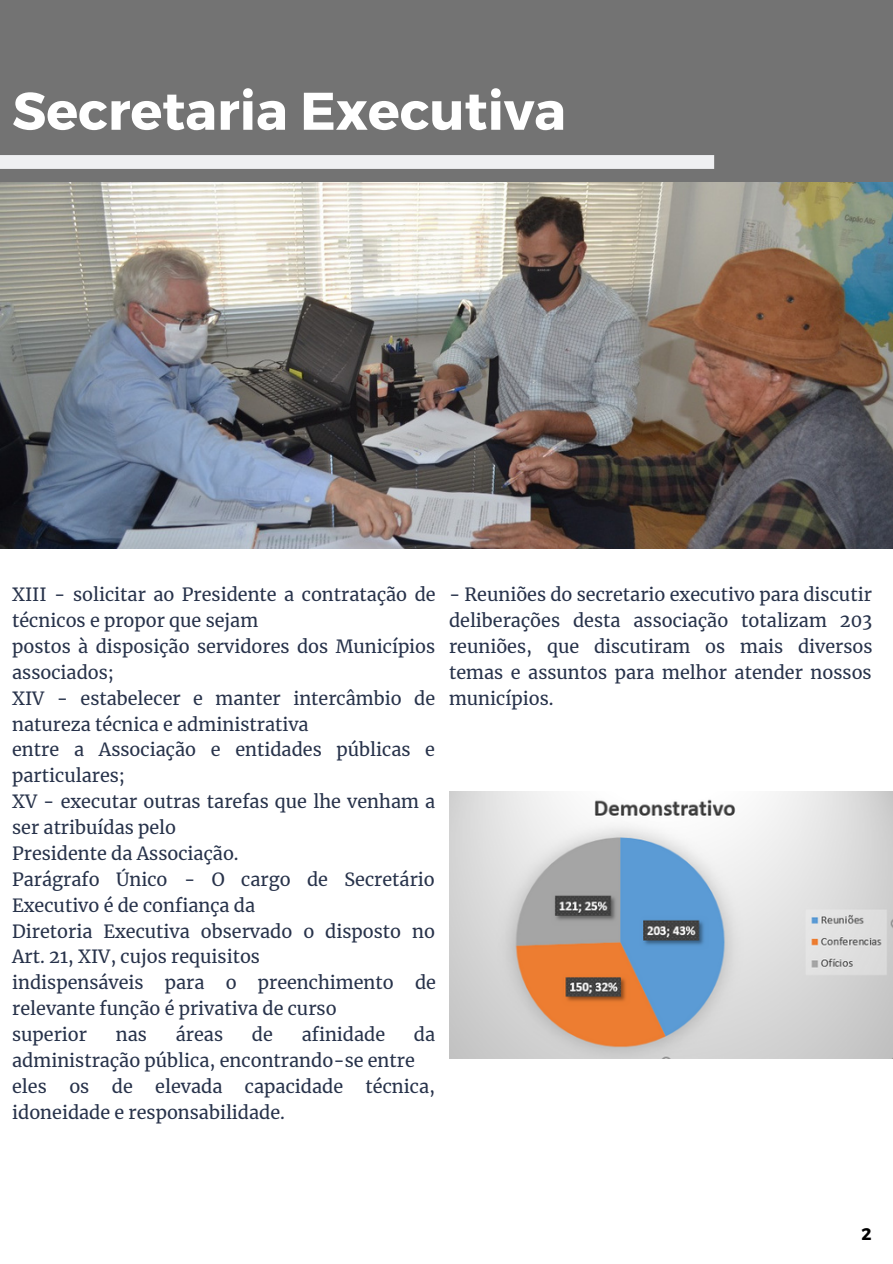
<style>
.page{position:relative;width:893px;height:1264px;background:#fff}
.page>*{position:absolute;margin:0;border:0;box-sizing:border-box;transform-origin:0 0}
.t1{font:700 52.95px "Montserrat";color:#fff}
.t2{font:18px/25.8px "Merriweather";color:#27324a}
.t3{font:700 16.8px "Montserrat";color:#000}
</style>
<div class="page">
<div style="left:0;top:0;width:892px;height:192px;background:#737373"></div>
<svg style="left:0;top:155px;width:714px;height:14px;background:#edeef0"></svg>
<img style="left:449px;top:791px;width:443px;height:267px">
<img style="left:0;top:182px;width:892px;height:367px">
<h1 class="t1" style="left:12px;top:76px;width:555px">Secretaria Executiva</h1>
<p class="t2" style="left:12px;top:582px;width:425px">XIII - solicitar ao Presidente a contratação de técnicos e propor que sejam<br>postos à disposição servidores dos Municípios associados;<br>XIV - estabelecer e manter intercâmbio de natureza técnica e administrativa<br>entre a Associação e entidades públicas e particulares;<br>XV - executar outras tarefas que lhe venham a ser atribuídas pelo<br>Presidente da Associação.<br>Parágrafo Único - O cargo de Secretário<br>Executivo é de confiança da<br>Diretoria Executiva observado o disposto no<br>Art. 21, XIV, cujos requisitos<br>indispensáveis para o preenchimento de relevante função é privativa de curso<br>superior</p>
<p class="t2" style="left:116px;top:1021px;width:33px">nas</p>
<p class="t2" style="left:176px;top:1021px;width:49px">áreas</p>
<p class="t2" style="left:252px;top:1021px;width:22px">de</p>
<p class="t2" style="left:302px;top:1021px;width:85px">afinidade</p>
<p class="t2" style="left:12px;top:1021px;width:424px;text-indent:402px">da administração pública, encontrando-se entre eles os de elevada capacidade técnica, idoneidade e responsabilidade.</p>
<p class="t2" style="left:449px;top:582px;width:425px;text-align:justify">- Reuniões do secretario executivo para discutir deliberações desta associação totalizam 203 reuniões, que discutiram os mais diversos temas e assuntos para melhor atender nossos municípios.</p>
<p class="t3" style="left:861px;top:1223px;width:12px">2</p>
</div>
